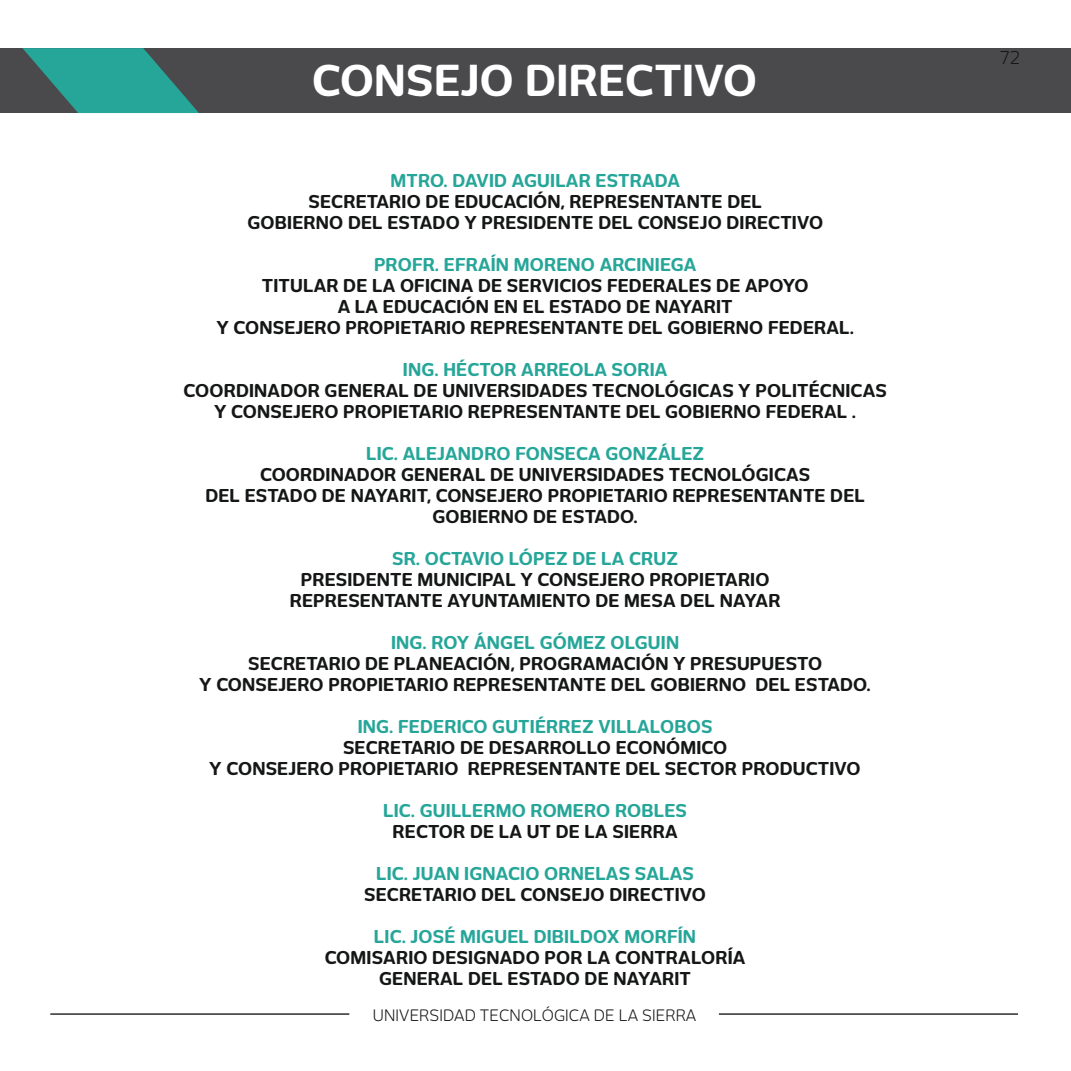
<style>
.page{position:relative;width:1071px;height:1071px;background:#fff}
.page>*{position:absolute;margin:0;border:0;box-sizing:border-box;transform-origin:0 0}
.t1{font:700 42px "New June";letter-spacing:.01em;color:#fff}
.t2{font:700 17.5px/21px "New June";letter-spacing:.01em;color:#151616;text-align:center}
.t3{font:700 17.5px "New June";letter-spacing:.01em;color:#26a699}
.t4{font:17.5px "New June";color:#151616}
.t5{font:15.58px "New June";letter-spacing:.01em;color:#151616}
</style>
<div class="page">
<div style="left:0;top:48px;width:1071px;height:65px;background:#4a4a4d"></div>
<svg style="left:22px;top:48px;width:177px;height:65px"></svg>
<hr style="left:50px;top:1014px;width:299px;height:1px;background:#151616">
<hr style="left:719px;top:1014px;width:299px;height:1px;background:#151616">
<h1 class="t1" style="left:312px;top:62px;width:446px">CONSEJO DIRECTIVO</h1>
<p class="t3" style="left:390px;top:173px;width:291px">MTRO. DAVID AGUILAR ESTRADA</p>
<p class="t2" style="left:247px;top:192px;width:577px">SECRETARIO DE EDUCACIÓN, REPRESENTANTE DEL<br>GOBIERNO DEL ESTADO Y PRESIDENTE DEL CONSEJO DIRECTIVO</p>
<p class="t3" style="left:374px;top:257px;width:324px">PROFR. EFRAÍN MORENO ARCINIEGA</p>
<p class="t2" style="left:216px;top:276px;width:639px">TITULAR DE LA OFICINA DE SERVICIOS FEDERALES DE APOYO<br>A LA EDUCACIÓN EN EL ESTADO DE NAYARIT<br>Y CONSEJERO PROPIETARIO REPRESENTANTE DEL GOBIERNO FEDERAL.</p>
<p class="t3" style="left:403px;top:362px;width:266px">ING. HÉCTOR ARREOLA SORIA</p>
<p class="t2" style="left:184px;top:381px;width:705px">COORDINADOR GENERAL DE UNIVERSIDADES TECNOLÓGICAS Y POLITÉCNICAS<br>Y CONSEJERO PROPIETARIO REPRESENTANTE DEL GOBIERNO FEDERAL .</p>
<p class="t3" style="left:366px;top:446px;width:340px">LIC. ALEJANDRO FONSECA GONZÁLEZ</p>
<p class="t2" style="left:205px;top:465px;width:661px">COORDINADOR GENERAL DE UNIVERSIDADES TECNOLÓGICAS<br>DEL ESTADO DE NAYARIT, CONSEJERO PROPIETARIO REPRESENTANTE DEL<br>GOBIERNO DE ESTADO.</p>
<p class="t3" style="left:392px;top:551px;width:287px">SR. OCTAVIO LÓPEZ DE LA CRUZ</p>
<p class="t2" style="left:290px;top:570px;width:492px">PRESIDENTE MUNICIPAL Y CONSEJERO PROPIETARIO<br>REPRESENTANTE AYUNTAMIENTO DE MESA DEL NAYAR</p>
<p class="t3" style="left:391px;top:635px;width:290px">ING. ROY ÁNGEL GÓMEZ OLGUIN</p>
<p class="t2" style="left:199px;top:654px;width:673px">SECRETARIO DE PLANEACIÓN, PROGRAMACIÓN Y PRESUPUESTO<br>Y CONSEJERO PROPIETARIO REPRESENTANTE DEL GOBIERNO DEL ESTADO.</p>
<p class="t3" style="left:358px;top:719px;width:356px">ING. FEDERICO GUTIÉRREZ VILLALOBOS</p>
<p class="t2" style="left:209px;top:738px;width:653px">SECRETARIO DE DESARROLLO ECONÓMICO<br>Y CONSEJERO PROPIETARIO REPRESENTANTE DEL SECTOR PRODUCTIVO</p>
<p class="t3" style="left:383px;top:803px;width:305px">LIC. GUILLERMO ROMERO ROBLES</p>
<p class="t2" style="left:393px;top:822px;width:286px">RECTOR DE LA UT DE LA SIERRA</p>
<p class="t3" style="left:376px;top:866px;width:319px">LIC. JUAN IGNACIO ORNELAS SALAS</p>
<p class="t2" style="left:364px;top:885px;width:343px">SECRETARIO DEL CONSEJO DIRECTIVO</p>
<p class="t3" style="left:374px;top:929px;width:324px">LIC. JOSÉ MIGUEL DIBILDOX MORFÍN</p>
<p class="t2" style="left:325px;top:948px;width:422px">COMISARIO DESIGNADO POR LA CONTRALORÍA<br>GENERAL DEL ESTADO DE NAYARIT</p>
<p class="t5" style="left:373px;top:1008px;width:325px">UNIVERSIDAD TECNOLÓGICA DE LA SIERRA</p>
<p class="t4" style="left:1000px;top:50px;width:22px">72</p>
</div>
